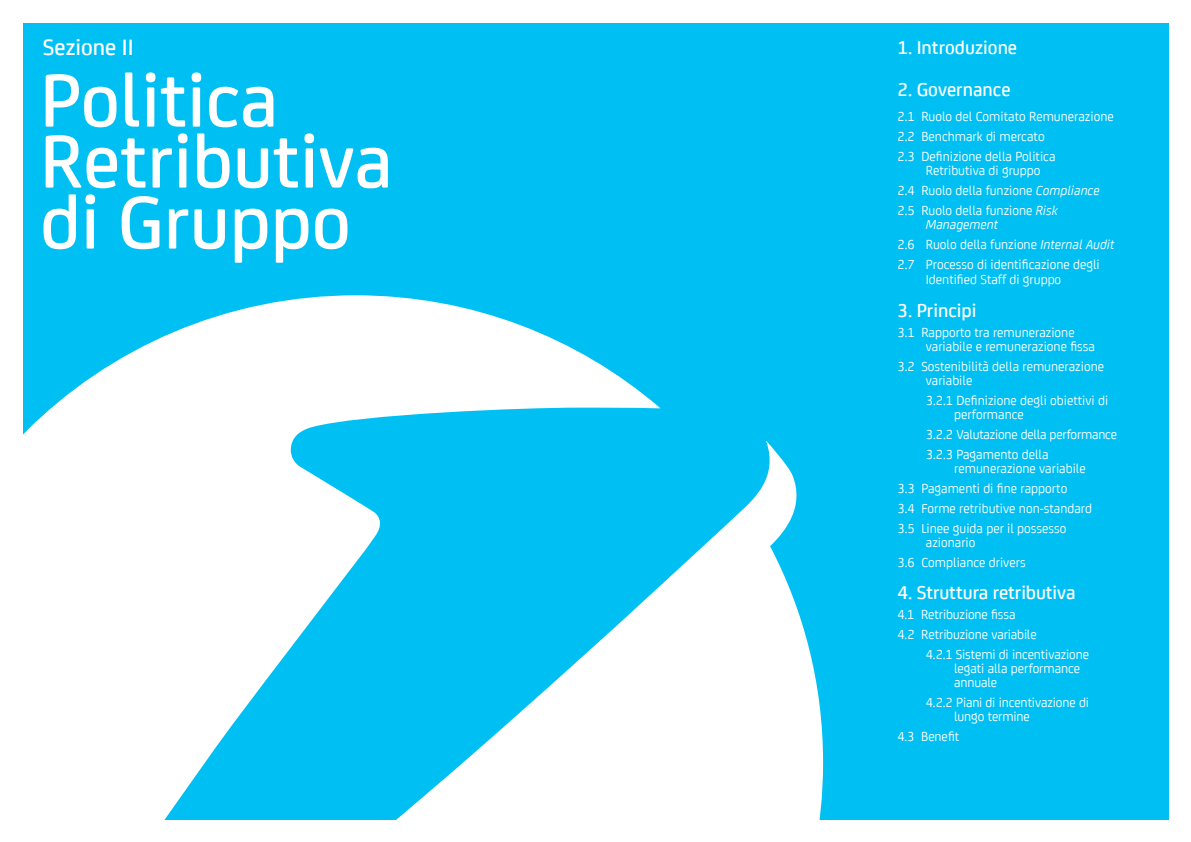
<style>
.page{position:relative;width:1191px;height:842px;background:#fff}
.page>*{position:absolute;margin:0;border:0;box-sizing:border-box;transform-origin:0 0}
.t1{font:500 80px/61px "Uni Credit";color:#fff}
.t2{font:500 24px "Uni Credit";color:#fff}
.t3{font:500 20px "Uni Credit";color:#fff}
.t4{font:14px/20px "Uni Credit";color:#fff}
.s1{font-style:italic}
</style>
<div class="page">
<div style="left:23px;top:23px;width:1145px;height:796px;background:#00c0f3"></div>
<svg style="left:23px;top:295px;width:637px;height:145px;fill:#fff"></svg>
<svg style="left:23px;top:440px;width:800px;height:380px;fill:#fff"></svg>
<h2 class="t2" style="left:43px;top:30px;width:92px">Sezione II</h2>
<h3 class="t3" style="left:897px;top:33px;width:121px">1. Introduzione</h3>
<h3 class="t3" style="left:897px;top:75px;width:115px">2. Governance</h3>
<p class="t4" style="left:897px;top:105px;width:218px">2.1 Ruolo del Comitato Remunerazione<br>2.2 Benchmark di mercato<br>2.3 Definizione della Politica</p>
<p class="t4" style="left:897px;top:159px;width:204px;text-indent:28px">Retributiva di gruppo<br>2.4 Ruolo della funzione <span class="s1">Compliance<br></span>2.5 Ruolo della funzione <span class="s1">Risk</span></p>
<p class="t4" style="left:897px;top:213px;width:218px;text-indent:28px"><span class="s1">Management<br></span>2.6 Ruolo della funzione <span class="s1">Internal Audit<br></span>2.7 Processo di identificazione degli</p>
<p class="t4" style="left:926px;top:268px;width:137px">Identified Staff di gruppo</p>
<h3 class="t3" style="left:897px;top:296px;width:81px">3. Principi</h3>
<p class="t4" style="left:926px;top:324px;width:171px;line-height:14px;text-indent:-28px">3.1 Rapporto tra remunerazione variabile e remunerazione fissa</p>
<p class="t4" style="left:926px;top:358px;width:180px;line-height:14px;text-indent:-28px">3.2 Sostenibilità della remunerazione variabile</p>
<p class="t4" style="left:954px;top:392px;width:155px;line-height:14px;text-indent:-28px">3.2.1 Definizione degli obiettivi di performance</p>
<p class="t4" style="left:926px;top:423px;width:193px">3.2.2 Valutazione della performance<br>3.2.3 Pagamento della</p>
<p class="t4" style="left:897px;top:457px;width:196px;text-indent:57px">remunerazione variabile<br>3.3 Pagamenti di fine rapporto<br>3.4 Forme retributive non-standard<br>3.5 Linee guida per il possesso</p>
<p class="t4" style="left:897px;top:531px;width:130px;text-indent:28px">azionario<br>3.6 Compliance drivers</p>
<h3 class="t3" style="left:897px;top:578px;width:179px">4. Struttura retributiva</h3>
<p class="t4" style="left:897px;top:603px;width:120px">4.1 Retribuzione fissa</p>
<p class="t4" style="left:897px;top:623px;width:141px">4.2 Retribuzione variabile</p>
<p class="t4" style="left:926px;top:643px;width:165px">4.2.1 Sistemi di incentivazione</p>
<p class="t4" style="left:954px;top:660px;width:127px;line-height:14px">legati alla performance annuale</p>
<p class="t4" style="left:954px;top:694px;width:136px;line-height:14px;text-indent:-28px">4.2.2 Piani di incentivazione di lungo termine</p>
<p class="t4" style="left:897px;top:725px;width:63px">4.3 Benefit</p>
<h1 class="t1" style="left:40px;top:65px;width:354px">Politica<br>Retributiva di Gruppo</h1>
</div>
